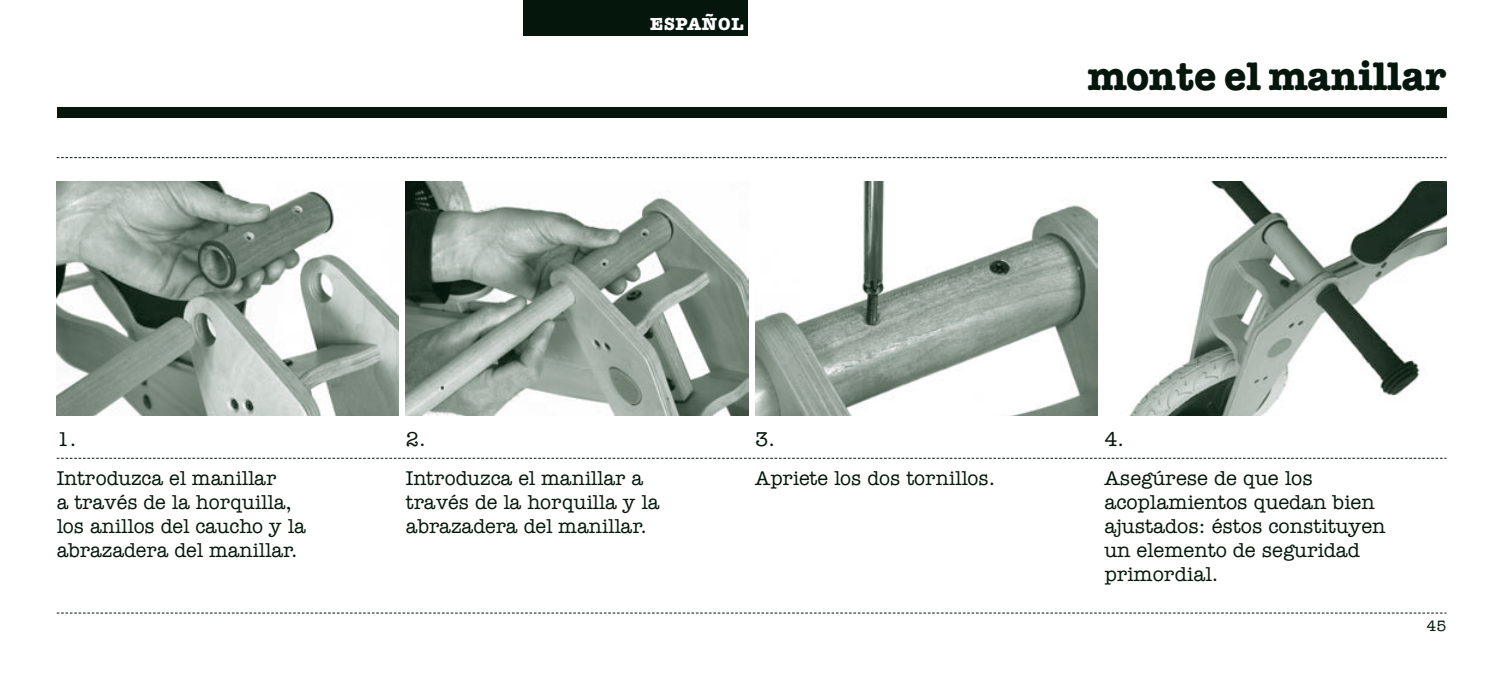
<style>
.page{position:relative;width:1489px;height:674px;background:#fff}
.page>*{position:absolute;margin:0;border:0;box-sizing:border-box;transform-origin:0 0}
.t1{font:700 40px "American Typewriter";color:#05170c}
.t2{font:500 20px/24px "American Typewriter";color:#05170c}
.t3{font:700 17.5px "American Typewriter";letter-spacing:.04em;color:#fff}
.t4{font:500 15px "American Typewriter";color:#05170c}
</style>
<div class="page">
<svg style="left:57px;top:157px;width:1389px;height:1px"></svg>
<svg style="left:57px;top:612px;width:1389px;height:1px"></svg>
<div style="left:57px;top:107px;width:1389px;height:11px;background:#05170c"></div>
<svg style="left:57px;top:457px;width:1389px;height:1px"></svg>
<div style="left:522px;top:0;width:225px;height:35px;background:#05170c"></div>
<img style="left:57px;top:182px;width:342px;height:233px">
<img style="left:406px;top:182px;width:342px;height:233px">
<img style="left:755px;top:182px;width:342px;height:233px">
<img style="left:1129px;top:182px;width:317px;height:233px">
<p class="t3" style="left:650px;top:13px;width:95px">Español</p>
<h1 class="t1" style="left:1087px;top:51px;width:360px">monte el manillar</h1>
<p class="t2" style="left:57px;top:426px;width:21px">1.</p>
<p class="t2" style="left:406px;top:426px;width:21px">2.</p>
<p class="t2" style="left:755px;top:426px;width:21px">3.</p>
<p class="t2" style="left:406px;top:465px;width:255px">Introduzca el manillar a través de la horquilla y la abrazadera del manillar.</p>
<p class="t2" style="left:755px;top:465px;width:242px">Apriete los dos tornillos.</p>
<p class="t2" style="left:57px;top:465px;width:250px">Introduzca el manillar<br>a través de la horquilla, los anillos del caucho y la abrazadera del manillar.</p>
<p class="t2" style="left:1104px;top:419px;width:210px;line-height:39px">4.<br>Asegúrese de que los</p>
<p class="t2" style="left:1104px;top:489px;width:283px">acoplamientos quedan bien ajustados: éstos constituyen un elemento de seguridad primordial.</p>
<p class="t4" style="left:1426px;top:617px;width:21px">45</p>
</div>
